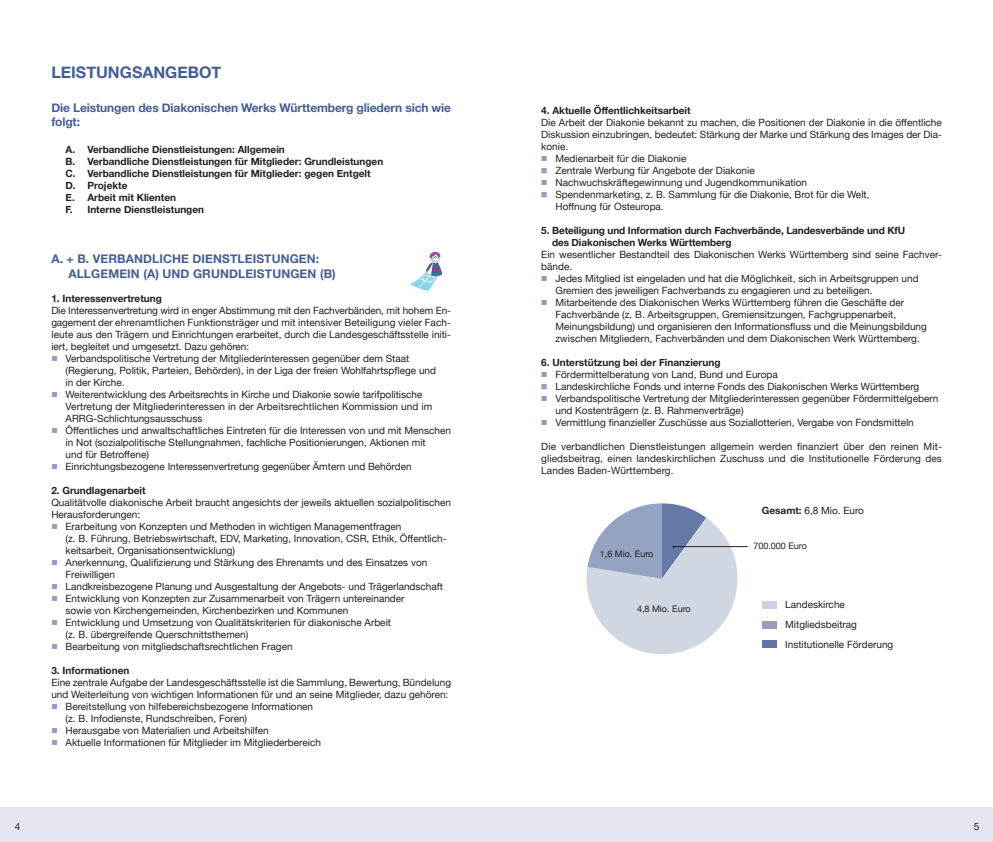
<style>
.page{position:relative;width:993px;height:842px;background:#fff}
.page>*{position:absolute;margin:0;border:0;box-sizing:border-box;transform-origin:0 0}
.t1{font:700 16px "Helvetica Neue";color:#435e95}
.t2{font:700 12px/14.4px "Helvetica Neue";letter-spacing:.01em;color:#435e95}
.t3{font:700 12px/14.4px "Helvetica Neue";letter-spacing:-.01em;color:#435e95}
.t4{font:10px/12px "Helvetica Neue";color:#231f20}
.t5{font:700 10px/12px "Helvetica Neue";color:#231f20}
.t6{font:9px "Helvetica Neue";color:#231f20}
.s1{font-weight:700}
</style>
<div class="page">
<div style="left:0;top:808px;width:992px;height:34px;background:#e5e6ef"></div>
<div style="left:761px;top:601px;width:15px;height:7px;background:#cfd1e3"></div>
<div style="left:761px;top:621px;width:15px;height:8px;background:#979cc0"></div>
<div style="left:761px;top:641px;width:15px;height:7px;background:#6573a3"></div>
<hr style="left:673px;top:546px;width:74px;height:1px;background:#231f20">
<svg style="left:586px;top:503px;width:151px;height:151px"></svg>
<img style="left:409px;top:251px;width:34px;height:41px">
<h1 class="t1" style="left:51px;top:60px;width:171px">LEISTUNGSANGEBOT</h1>
<p class="t3" style="left:51px;top:101px;width:401px">Die Leistungen des Diakonischen Werks Württemberg gliedern sich wie folgt:</p>
<p class="t5" style="left:65px;top:144px;width:319px">A. Verbandliche Dienstleistungen: Allgemein<br>B. Verbandliche Dienstleistungen für Mitglieder: Grundleistungen C. Verbandliche Dienstleistungen für Mitglieder: gegen Entgelt D. Projekte<br>E. Arbeit mit Klienten<br>F. Interne Dienstleistungen</p>
<p class="t2" style="left:68px;top:252px;width:269px;text-indent:-17px">A. + B. VERBANDLICHE DIENSTLEISTUNGEN:<br>ALLGEMEIN (A) UND GRUNDLEISTUNGEN (B)</p>
<p class="t5" style="left:51px;top:292px;width:112px">1. Interessenvertretung</p>
<p class="t4" style="left:51px;top:305px;width:401px">Die Interessenvertretung wird in enger Abstimmung mit den Fachverbänden, mit hohem En-</p>
<p class="t4" style="left:51px;top:317px;width:401px">gagement der ehrenamtlichen Funktionsträger und mit intensiver Beteiligung vieler Fach-</p>
<p class="t4" style="left:51px;top:329px;width:401px">leute aus den Trägern und Einrichtungen erarbeitet, durch die Landesgeschäfts stelle initi-</p>
<p class="t4" style="left:51px;top:341px;width:199px">iert, begleitet und umgesetzt. Dazu gehören:</p>
<p class="t4" style="left:65px;top:353px;width:345px">Verbandspolitische Vertretung der Mitgliederinteressen gegenüber dem Staat</p>
<p class="t4" style="left:65px;top:365px;width:372px">(Regierung, Politik, Parteien, Behörden), in der Liga der freien Wohlfahrtspflege und</p>
<p class="t4" style="left:65px;top:377px;width:61px">in der Kirche.</p>
<p class="t4" style="left:65px;top:389px;width:358px">Weiterentwicklung des Arbeitsrechts in Kirche und Diakonie sowie tarifpoliti sche</p>
<p class="t4" style="left:65px;top:401px;width:368px">Vertretung der Mitgliederinteressen in der Arbeitsrechtlichen Kommission und im</p>
<p class="t4" style="left:65px;top:413px;width:138px">ARRG-Schlichtungsausschuss</p>
<p class="t4" style="left:65px;top:425px;width:387px">Öffentliches und anwaltschaftliches Eintreten für die Interessen von und mit Menschen</p>
<p class="t4" style="left:65px;top:437px;width:361px">in Not (sozialpolitische Stellungnahmen, fachliche Positionierungen, Aktionen mit</p>
<p class="t4" style="left:65px;top:449px;width:85px">und für Betroffene)</p>
<p class="t4" style="left:65px;top:461px;width:347px">Einrichtungsbezogene Interessenvertretung gegenüber Ämtern und Behörden</p>
<p class="t5" style="left:51px;top:484px;width:96px">2. Grundlagenarbeit</p>
<p class="t4" style="left:51px;top:497px;width:401px">Qualitätvolle diakonische Arbeit braucht angesichts der jeweils aktuellen sozialpolitischen</p>
<p class="t4" style="left:51px;top:509px;width:90px">Herausforderungen:</p>
<p class="t4" style="left:65px;top:521px;width:337px">Erarbeitung von Konzepten und Methoden in wichtigen Managementfragen</p>
<p class="t4" style="left:65px;top:533px;width:382px">(z. B. Führung, Betriebswirtschaft, EDV, Marketing, Innovation, CSR, Ethik, Öffentlich-</p>
<p class="t4" style="left:65px;top:545px;width:171px">keitsarbeit, Organisationsentwicklung)</p>
<p class="t4" style="left:65px;top:557px;width:363px">Anerkennung, Qualifizierung und Stärkung des Ehrenamts und des Einsatzes von</p>
<p class="t4" style="left:65px;top:569px;width:51px">Freiwilligen</p>
<p class="t4" style="left:65px;top:581px;width:379px">Landkreisbezogene Planung und Ausgestaltung der Angebots- und Trägerlandschaft</p>
<p class="t4" style="left:65px;top:593px;width:340px">Entwicklung von Konzepten zur Zusammenarbeit von Trägern untereinander</p>
<p class="t4" style="left:65px;top:605px;width:284px">sowie von Kirchengemeinden, Kirchenbezirken und Kommunen</p>
<p class="t4" style="left:65px;top:617px;width:327px">Entwicklung und Umsetzung von Qualitätskriterien für diakonische Arbeit</p>
<p class="t4" style="left:65px;top:629px;width:184px">(z. B. übergreifende Querschnittsthemen)</p>
<p class="t4" style="left:65px;top:641px;width:228px">Bearbeitung von mitgliedschaftsrechtlichen Fragen</p>
<p class="t5" style="left:51px;top:664px;width:79px">3. Informationen</p>
<p class="t4" style="left:51px;top:677px;width:401px">Eine zentrale Aufgabe der Landesgeschäftsstelle ist die Sammlung, Bewertung, Bündelung</p>
<p class="t4" style="left:51px;top:689px;width:398px">und Weiterleitung von wichtigen Informationen für und an seine Mitglieder, dazu gehören:</p>
<p class="t4" style="left:65px;top:701px;width:249px">Bereitstellung von hilfebereichsbezogene Informationen</p>
<p class="t4" style="left:65px;top:713px;width:183px">(z. B. Infodienste, Rundschreiben, Foren)</p>
<p class="t4" style="left:65px;top:725px;width:204px">Herausgabe von Materialien und Arbeitshilfen</p>
<p class="t4" style="left:65px;top:737px;width:257px">Aktuelle Informationen für Mitglieder im Mitgliederbereich</p>
<p class="t5" style="left:541px;top:105px;width:151px">4. Aktuelle Öffentlichkeitsarbeit</p>
<p class="t4" style="left:541px;top:117px;width:402px">Die Arbeit der Diakonie bekannt zu machen, die Positionen der Diakonie in die öffentliche</p>
<p class="t4" style="left:541px;top:129px;width:402px">Diskussion einzubringen, bedeutet: Stärkung der Marke und Stärkung des Images der Dia-</p>
<p class="t4" style="left:541px;top:141px;width:28px">konie.</p>
<p class="t4" style="left:555px;top:153px;width:132px">Medienarbeit für die Diakonie</p>
<p class="t4" style="left:555px;top:165px;width:201px">Zentrale Werbung für Angebote der Diakonie</p>
<p class="t4" style="left:555px;top:177px;width:253px">Nachwuchskräftegewinnung und Jugendkommunikation</p>
<p class="t4" style="left:555px;top:189px;width:315px">Spendenmarketing, z. B. Sammlung für die Diakonie, Brot für die Welt,</p>
<p class="t4" style="left:555px;top:201px;width:110px">Hoffnung für Osteuropa.</p>
<p class="t5" style="left:552px;top:225px;width:354px;text-indent:-11px">5. Beteiligung und Information durch Fachverbände, Landesverbände und KfU des Diakonischen Werks Württemberg</p>
<p class="t4" style="left:541px;top:249px;width:402px">Ein wesentlicher Bestandteil des Diakonischen Werks Württemberg sind seine Fachver-</p>
<p class="t4" style="left:541px;top:261px;width:32px">bände.</p>
<p class="t4" style="left:555px;top:273px;width:364px">Jedes Mitglied ist eingeladen und hat die Möglichkeit, sich in Arbeitsgruppen und</p>
<p class="t4" style="left:555px;top:285px;width:318px">Gremien des jeweiligen Fachverbands zu engagieren und zu beteiligen.</p>
<p class="t4" style="left:555px;top:297px;width:350px">Mitarbeitende des Diakonischen Werks Württemberg führen die Geschäfte der</p>
<p class="t4" style="left:555px;top:309px;width:342px">Fachverbände (z. B. Arbeitsgruppen, Gremiensitzungen, Fachgruppenarbeit,</p>
<p class="t4" style="left:555px;top:321px;width:373px">Meinungsbildung) und organisieren den Informationsfluss und die Meinungsbildung</p>
<p class="t4" style="left:555px;top:333px;width:366px">zwischen Mitgliedern, Fachverbänden und dem Diakonischen Werk Württemberg.</p>
<p class="t5" style="left:541px;top:357px;width:181px">6. Unterstützung bei der Finanzierung</p>
<p class="t4" style="left:555px;top:369px;width:384px">Fördermittelberatung von Land, Bund und Europa<br>Landeskirchliche Fonds und interne Fonds des Diakonischen Werks Württemberg Verbandspolitische Vertretung der Mitgliederinteressen gegenüber Fördermittelgebern und Kostenträgern (z. B. Rahmenverträge)<br>Vermittlung finanzieller Zuschüsse aus Soziallotterien, Vergabe von Fondsmitteln</p>
<p class="t4" style="left:541px;top:441px;width:402px;text-align:justify">Die verbandlichen Dienstleistungen allgemein werden finanziert über den reinen Mit&shy;gliedsbeitrag, einen landeskirchlichen Zuschuss und die Institutionelle Förderung des Landes Baden-Württemberg.</p>
<p class="t6" style="left:599px;top:547px;width:55px">1,6 Mio. Euro</p>
<p class="t6" style="left:637px;top:602px;width:55px">4,8 Mio. Euro</p>
<p class="t4" style="left:761px;top:505px;width:104px"><span class="s1">Gesamt:</span> 6,8 Mio. Euro</p>
<p class="t6" style="left:753px;top:539px;width:55px">700.000 Euro</p>
<p class="t4" style="left:785px;top:595px;width:109px;line-height:20px">Landeskirche<br>Mitgliedsbeitrag<br>Institutionelle Förderung</p>
<p class="t4" style="left:15px;top:821px;width:7px">4</p>
<p class="t4" style="left:973px;top:821px;width:7px">5</p>
</div>
